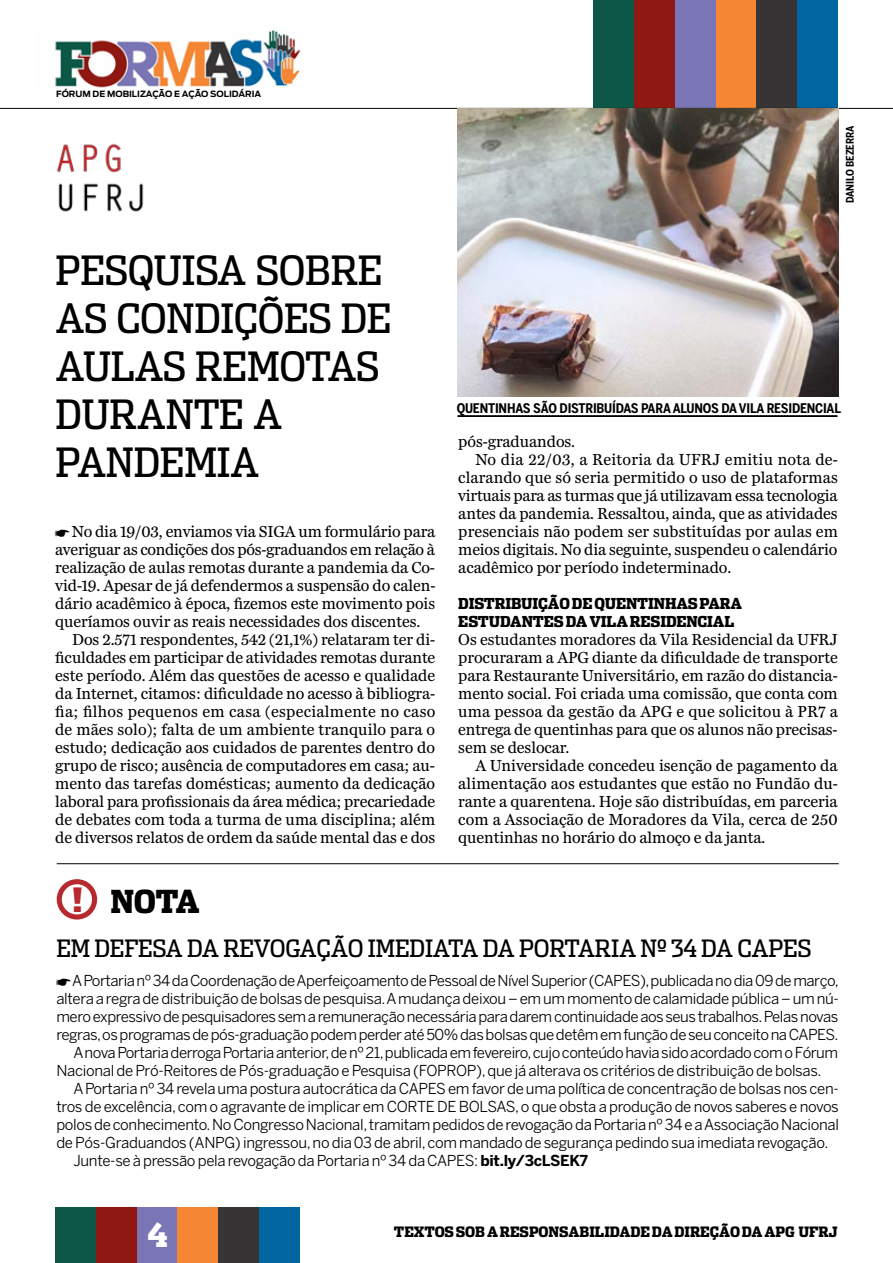
<style>
.page{position:relative;width:893px;height:1263px;background:#fff}
.page>*{position:absolute;margin:0;border:0;box-sizing:border-box;transform-origin:0 0}
.t1{font:40.5px/48px "Dispatch Cond";letter-spacing:-.01em;color:#000}
.t2{font:900 31.5px "Dispatch Cond";color:#000}
.t3{font:900 31.5px "Dispatch Cond";color:#fff}
.t4{font:24px "Dispatch Cond";letter-spacing:-.01em;color:#000}
.t5{font:16.5px/18px "Miller Daily Two";letter-spacing:-.005em;color:#000;text-align:justify}
.t6{font:16.5px "Miller Daily Two";letter-spacing:.015em;color:#000}
.t7{font:15px "Benton Sans";letter-spacing:-.03em;color:#000}
.t8{font:900 15px/18px "Dispatch Cond";letter-spacing:-.01em;color:#000}
.t9{font:900 14.25px "Dispatch Cond";letter-spacing:-.005em;color:#000}
.t10{font:700 13.2px "Benton Sans Cond";letter-spacing:-.015em;color:#000}
.t11{font:700 10.5px "Benton Sans Cond";letter-spacing:-.01em;color:#000}
.t12{font:700 8.55px "Antenna";color:#000}
.s1{font-family:"Benton Sans";font-size:33.15px;color:#b8292f}
.s2{font-weight:700}
</style>
<div class="page">
<img style="left:56px;top:143px;width:88px;height:69px">
<div style="left:96px;top:1208px;width:41px;height:55px;background:#8f1812"></div>
<div style="left:55px;top:1208px;width:41px;height:55px;background:#0d5746"></div>
<div style="left:137px;top:1208px;width:41px;height:55px;background:#7a75b5"></div>
<div style="left:178px;top:1208px;width:40px;height:55px;background:#f58634"></div>
<div style="left:218px;top:1208px;width:41px;height:55px;background:#363435"></div>
<div style="left:259px;top:1208px;width:41px;height:55px;background:#0165a1"></div>
<div style="left:634px;top:0;width:41px;height:108px;background:#8f1812"></div>
<div style="left:593px;top:0;width:41px;height:108px;background:#0d5746"></div>
<div style="left:675px;top:0;width:41px;height:108px;background:#7a75b5"></div>
<div style="left:716px;top:0;width:40px;height:108px;background:#f58634"></div>
<div style="left:756px;top:0;width:41px;height:108px;background:#363435"></div>
<div style="left:797px;top:0;width:41px;height:108px;background:#0165a1"></div>
<hr style="left:0;top:108px;width:893px;height:1px;background:#000">
<img style="left:457px;top:109px;width:382px;height:287px">
<svg style="left:458px;top:415px;width:379px;height:2px"></svg>
<div style="left:57px;top:879px;width:40px;height:40px;border:5px solid #b8292f;border-radius:50%"></div>
<hr style="left:57px;top:863px;width:782px;height:1px;background:#000">
<img style="left:55px;top:30px;width:246px;height:58px">
<p class="t12" style="left:56px;top:89px;width:207px">FÓRUM DE MOBILIZAÇÃO E AÇÃO SOLIDÁRIA</p>
<h1 class="t1" style="left:56px;top:245px;width:338px">PESQUISA SOBRE<br>AS CONDIÇÕES DE<br>AULAS REMOTAS<br>DURANTE A<br>PANDEMIA</h1>
<p class="t5" style="left:72px;top:522px;width:365px">No dia 19/03, enviamos via SIGA um formulário para</p>
<p class="t5" style="left:55px;top:540px;width:381px">averiguar as condições dos pós-graduandos em relação à</p>
<p class="t5" style="left:55px;top:558px;width:381px">realização de aulas remotas durante a pandemia da Co-</p>
<p class="t5" style="left:55px;top:576px;width:382px">vid-19. Apesar de já defendermos a suspensão do calen-</p>
<p class="t5" style="left:55px;top:594px;width:381px">dário acadêmico à época, fizemos este movimento pois</p>
<p class="t5" style="left:55px;top:612px;width:366px">queríamos ouvir as reais necessidades dos discentes.</p>
<p class="t5" style="left:72px;top:630px;width:364px">Dos 2.571 respondentes, 542 (21,1%) relataram ter di-</p>
<p class="t5" style="left:55px;top:648px;width:382px">ficuldades em participar de atividades remotas durante</p>
<p class="t5" style="left:55px;top:666px;width:381px">este período. Além das questões de acesso e qualidade</p>
<p class="t5" style="left:55px;top:684px;width:381px">da Internet, citamos: dificuldade no acesso à bibliogra-</p>
<p class="t6" style="left:55px;top:703px;width:382px">fia; filhos pequenos em casa (especialmente no caso</p>
<p class="t5" style="left:55px;top:720px;width:381px">de mães solo); falta de um ambiente tranquilo para o</p>
<p class="t5" style="left:55px;top:738px;width:381px">estudo; dedicação aos cuidados de parentes dentro do</p>
<p class="t5" style="left:55px;top:756px;width:381px">grupo de risco; ausência de computadores em casa; au-</p>
<p class="t5" style="left:55px;top:774px;width:381px">mento das tarefas domésticas; aumento da dedicação</p>
<p class="t5" style="left:55px;top:792px;width:381px">laboral para profissionais da área médica; precariedade</p>
<p class="t5" style="left:55px;top:810px;width:381px">de debates com toda a turma de uma disciplina; além</p>
<p class="t5" style="left:55px;top:828px;width:381px">de diversos relatos de ordem da saúde mental das e dos</p>
<h2 class="t2" style="left:71px;top:881px;width:130px"><span class="s1">!</span> NOTA</h2>
<p class="t11" style="left:844px;top:203px;width:79px;rotate:-90deg">DANILO BEZERRA</p>
<p class="t10" style="left:457px;top:400px;width:386px">QUENTINHAS SÃO DISTRIBUÍDAS PARA ALUNOS DA VILA RESIDENCIAL</p>
<p class="t5" style="left:458px;top:432px;width:118px">pós-graduandos.</p>
<p class="t6" style="left:475px;top:450px;width:364px">No dia 22/03, a Reitoria da UFRJ emitiu nota de-</p>
<p class="t5" style="left:458px;top:468px;width:381px">clarando que só seria permitido o uso de plataformas</p>
<p class="t5" style="left:458px;top:486px;width:381px">virtuais para as turmas que já utilizavam essa tecnologia</p>
<p class="t5" style="left:458px;top:504px;width:381px">antes da pandemia. Ressaltou, ainda, que as atividades</p>
<p class="t5" style="left:458px;top:522px;width:381px">presenciais não podem ser substituídas por aulas em</p>
<p class="t5" style="left:458px;top:540px;width:381px">meios digitais. No dia seguinte, suspendeu o calendário</p>
<p class="t5" style="left:458px;top:558px;width:275px">acadêmico por período indeterminado.</p>
<p class="t8" style="left:458px;top:594px;width:285px">DISTRIBUIÇÃO DE QUENTINHAS PARA<br>ESTUDANTES DA VILA RESIDENCIAL</p>
<p class="t5" style="left:458px;top:630px;width:381px">Os estudantes moradores da Vila Residencial da UFRJ procuraram a APG diante da dificuldade de transporte para Restaurante Universitário, em razão do distancia&shy;mento social. Foi criada uma comissão, que conta com uma pessoa da gestão da APG e que solicitou à PR7 a entrega de quentinhas para que os alunos não precisas&shy;sem se deslocar.</p>
<p class="t5" style="left:458px;top:756px;width:381px;text-indent:17px">A Universidade concedeu isenção de pagamento da alimentação aos estudantes que estão no Fundão du&shy;rante a quarentena. Hoje são distribuídas, em parceria com a Associação de Moradores da Vila, cerca de 250 quentinhas no horário do almoço e da janta.</p>
<h3 class="t4" style="left:56px;top:933px;width:757px">EM DEFESA DA REVOGAÇÃO IMEDIATA DA PORTARIA Nº 34 DA CAPES</h3>
<p class="t7" style="left:72px;top:971px;width:768px">A Portaria nº 34 da Coordenação de Aperfeiçoamento de Pessoal de Nível Superior (CAPES), publicada no dia 09 de março,</p>
<p class="t7" style="left:56px;top:989px;width:784px">altera a regra de distribuição de bolsas de pesquisa. A mudança deixou – em um momento de calamidade pública – um nú-</p>
<p class="t7" style="left:56px;top:1007px;width:784px">mero expressivo de pesquisadores sem a remuneração necessária para darem continuidade aos seus trabalhos. Pelas novas</p>
<p class="t7" style="left:56px;top:1025px;width:784px">regras, os programas de pós-graduação podem perder até 50% das bolsas que detêm em função de seu conceito na CAPES.</p>
<p class="t7" style="left:73px;top:1043px;width:766px">A nova Portaria derroga Portaria anterior, de nº 21, publicada em fevereiro, cujo conteúdo havia sido acordado com o Fórum</p>
<p class="t7" style="left:56px;top:1061px;width:767px">Nacional de Pró-Reitores de Pós-graduação e Pesquisa (FOPROP), que já alterava os critérios de distribuição de bolsas.</p>
<p class="t7" style="left:73px;top:1079px;width:767px">A Portaria nº 34 revela uma postura autocrática da CAPES em favor de uma política de concentração de bolsas nos cen-</p>
<p class="t7" style="left:56px;top:1097px;width:784px">tros de excelência, com o agravante de implicar em CORTE DE BOLSAS, o que obsta a produção de novos saberes e novos</p>
<p class="t7" style="left:56px;top:1115px;width:784px">polos de conhecimento. No Congresso Nacional, tramitam pedidos de revogação da Portaria nº 34 e a Associação Nacional</p>
<p class="t7" style="left:56px;top:1133px;width:773px">de Pós-Graduandos (ANPG) ingressou, no dia 03 de abril, com mandado de segurança pedindo sua imediata revogação.</p>
<p class="t7" style="left:73px;top:1151px;width:516px">Junte-se à pressão pela revogação da Portaria nº 34 da CAPES: <span class="s2">bit.ly/3cLSEK7</span></p>
<h2 class="t3" style="left:148px;top:1215px;width:22px">4</h2>
<p class="t9" style="left:394px;top:1223px;width:445px">TEXTOS SOB A RESPONSABILIDADE DA DIREÇÃO DA APG UFRJ</p>
</div>
